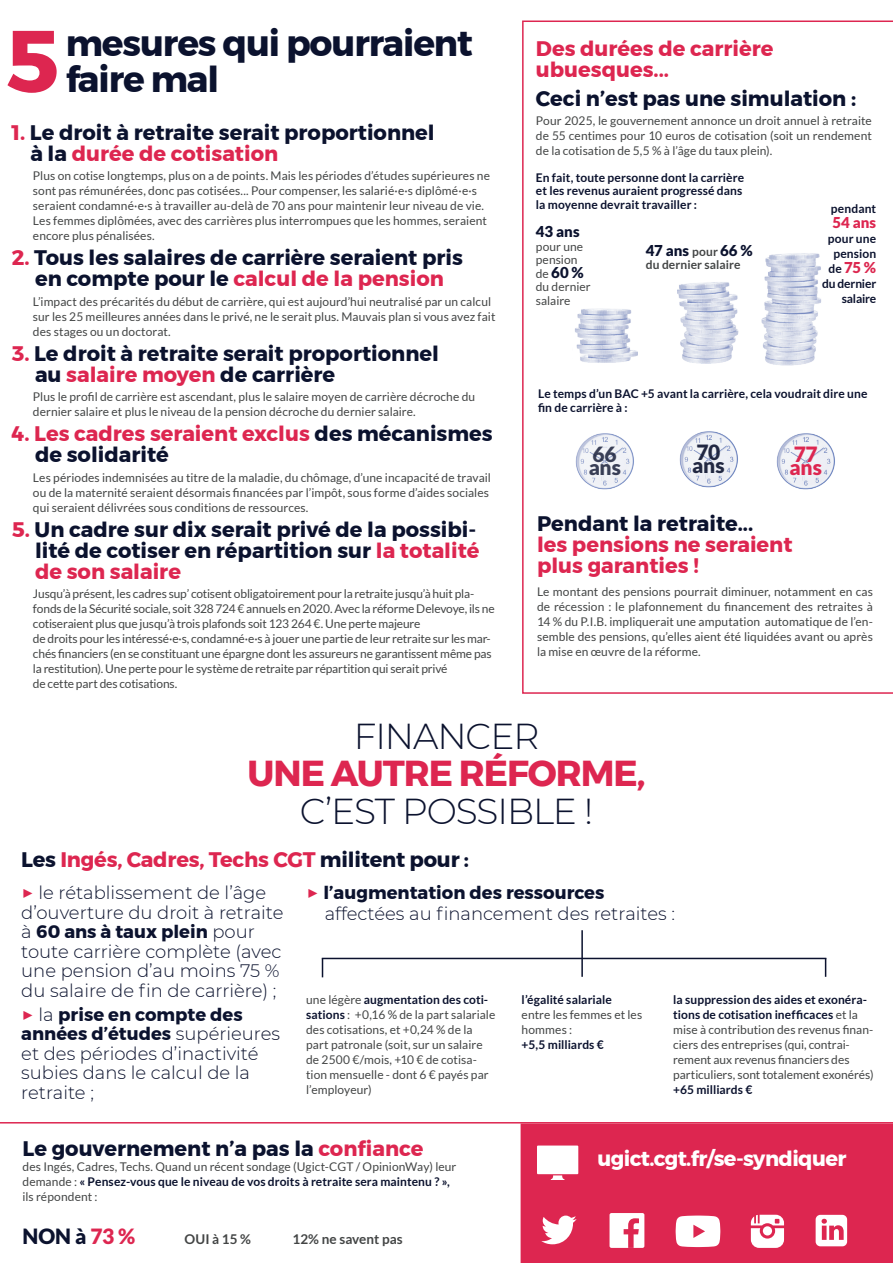
<style>
.page{position:relative;width:893px;height:1263px;background:#fff}
.page>*{position:absolute;margin:0;border:0;box-sizing:border-box;transform-origin:0 0}
.t1{font:700 87.3px "Montserrat";color:#dd2650}
.t2{font:700 36px/36px "Montserrat";letter-spacing:-.03em;color:#0b122e}
.t3{font:300 36px "Montserrat";letter-spacing:-.03em;color:#0b122e}
.t4{font:700 36px "Montserrat";letter-spacing:-.03em;color:#dd2650}
.t5{font:700 21px/21px "Montserrat";color:#0b122e}
.t6{font:700 21px/21px "Montserrat";color:#dd2650}
.t7{font:700 21px "Montserrat";letter-spacing:-.03em;color:#fff}
.t8{font:900 21px "Lato";letter-spacing:-.005em;color:#0b122e}
.t9{font:900 21px "Lato";color:#dd2650}
.t10{font:300 18px/19.5px "Montserrat";color:#0b122e}
.t11{font:900 15px "Lato";letter-spacing:.005em;color:#0b122e}
.t12{font:900 15px "Lato";color:#dd2650}
.t13{font:900 15px "Lato";color:#dc274f}
.t14{font:700 13.5px "Lato";letter-spacing:.005em;color:#434545}
.t15{font:12px/15px "Lato";letter-spacing:.005em;color:#434545}
.t16{font:12px/15px "Lato";letter-spacing:-.015em;color:#434545}
.t17{font:700 12px/13.5px "Lato";letter-spacing:.005em;color:#0b122e}
.t18{font:700 12px/15px "Lato";letter-spacing:-.015em;color:#0b122e;text-align:right}
.t19{font:700 12px "Lato";letter-spacing:.005em;color:#434545}
.s1{color:#dd2650}
.s2{color:#dc274f}
.s3{font-weight:700;font-size:12px;color:#0b122e}
.s4{font-weight:400;font-size:12px;color:#434545}
.s5{font-weight:700;font-size:12px;color:#434545}
.s6{color:#0b122e}
.s7{font-weight:700;font-size:21px;color:#dd2650}
.s8{font-weight:700}
.s9{font-weight:700;color:#0b122e}
</style>
<div class="page">
<svg style="left:0;top:1122px;width:893px;height:141px"></svg>
<svg style="left:522px;top:21px;width:371px;height:673px"></svg>
<div style="left:521px;top:1123px;width:372px;height:140px;background:#dd2650"></div>
<img style="left:760px;top:249px;width:64px;height:123px">
<img style="left:573px;top:296px;width:64px;height:87px">
<img style="left:677px;top:274px;width:63px;height:110px">
<img style="left:676px;top:430px;width:64px;height:60px">
<img style="left:774px;top:431px;width:63px;height:61px">
<img style="left:573px;top:431px;width:63px;height:61px">
<hr style="left:322px;top:958px;width:504px;height:1px;background:#0b122e">
<svg style="left:825px;top:959px;width:1px;height:18px"></svg>
<svg style="left:322px;top:959px;width:1px;height:18px"></svg>
<hr style="left:581px;top:930px;width:2px;height:47px;background:#0b122e">
<svg style="left:541px;top:1215px;width:36px;height:29px"></svg>
<div style="left:609px;top:1213px;width:35px;height:35px;background:#fff;border-radius:2px"></div>
<svg style="left:624px;top:1218px;width:15px;height:30px"></svg>
<div style="left:537px;top:1145px;width:41px;height:29px;background:#fff"></div>
<svg style="left:551px;top:1175px;width:14px;height:5px"></svg>
<svg style="left:751px;top:1215px;width:33px;height:33px"></svg>
<svg style="left:816px;top:1215px;width:31px;height:31px"></svg>
<svg style="left:676px;top:1215px;width:44px;height:32px"></svg>
<h1 class="t1" style="left:5px;top:-9px;width:56px">5</h1>
<h2 class="t2" style="left:66px;top:25px;width:409px">mesures qui pourraient faire mal</h2>
<h3 class="t5" style="left:30px;top:122px;width:406px;text-indent:-19px"><span class="s1">1.</span> Le droit à retraite serait proportionnel à la <span class="s1">durée de cotisation</span></h3>
<p class="t15" style="left:33px;top:168px;width:459px">Plus on cotise longtemps, plus on a de points. Mais les périodes d’études supérieures ne sont pas rémunérées, donc pas cotisées... Pour compenser, les salarié·e·s diplômé·e·s seraient condamné·e·s à travailler au-delà de 70 ans pour maintenir leur niveau de vie.<br>Les femmes diplômées, avec des carrières plus interrompues que les hommes, seraient encore plus pénalisées.</p>
<h3 class="t5" style="left:12px;top:247px;width:453px;text-align:center"><span class="s1">2.</span> Tous les salaires de carrière seraient pris en compte pour le <span class="s1">calcul de la pension</span></h3>
<p class="t15" style="left:33px;top:294px;width:464px">L’impact des précarités du début de carrière, qui est aujourd’hui neutralisé par un calcul sur les 25 meilleures années dans le privé, ne le serait plus. Mauvais plan si vous avez fait des stages ou un doctorat.</p>
<h3 class="t5" style="left:35px;top:343px;width:405px;text-indent:-23px"><span class="s1">3.</span> Le droit à retraite serait proportionnel au <span class="s1">salaire moyen</span> de carrière</h3>
<p class="t15" style="left:33px;top:389px;width:444px">Plus le profil de carrière est ascendant, plus le salaire moyen de carrière décroche du dernier salaire et plus le niveau de la pension décroche du dernier salaire.</p>
<h3 class="t5" style="left:35px;top:423px;width:459px;text-indent:-23px"><span class="s1">4.</span> <span class="s2">Les</span> <span class="s1">cadres seraient exclus</span> des mécanismes de solidarité</h3>
<p class="t15" style="left:33px;top:470px;width:459px">Les périodes indemnisées au titre de la maladie, du chômage, d’une incapacité de travail ou de la maternité seraient désormais financées par l’impôt, sous forme d’aides sociales qui seraient délivrées sous conditions de ressources.</p>
<h3 class="t5" style="left:35px;top:519px;width:446px;text-indent:-23px"><span class="s1">5.</span> Un cadre sur dix serait privé de la possibi&shy;lité de cotiser en répartition sur <span class="s1">la totalité de son salaire</span></h3>
<p class="t16" style="left:33px;top:586px;width:463px">Jusqu’à présent, les cadres sup’ cotisent obligatoirement pour la retraite jusqu’à huit pla&shy;fonds de la Sécurité sociale, soit 328 724 € annuels en 2020. Avec la réforme Delevoye, ils ne cotiseraient plus que jusqu’à trois plafonds soit 123 264 €. Une perte majeure<br>de droits pour les intéressé·e·s, condamné·e·s à jouer une partie de leur retraite sur les mar&shy;chés financiers (en se constituant une épargne dont les assureurs ne garantissent même pas la restitution). Une perte pour le système de retraite par répartition qui serait privé<br>de cette part des cotisations.</p>
<h3 class="t6" style="left:536px;top:38px;width:239px">Des durées de carrière ubuesques...</h3>
<h3 class="t5" style="left:536px;top:88px;width:322px">Ceci n’est pas une simulation :</h3>
<p class="t15" style="left:536px;top:113px;width:337px;text-align:justify">Pour 2025, le gouvernement annonce un droit annuel à retraite de 55 centimes pour 10 euros de cotisation (soit un rendement de la cotisation de 5,5 % à l’âge du taux plein).</p>
<p class="t17" style="left:536px;top:170px;width:210px">En fait, toute personne dont la carrière et les revenus auraient progressé dans la moyenne devrait travailler :</p>
<p class="t17" style="left:831px;top:201px;width:47px">pendant</p>
<p class="t12" style="left:832px;top:213px;width:45px">54 ans</p>
<p class="t17" style="left:828px;top:231px;width:50px;line-height:15px;text-align:center">pour une pension</p>
<p class="t13" style="left:828px;top:258px;width:49px"><span class="s3">de</span> 75 %</p>
<p class="t18" style="left:822px;top:276px;width:56px">du dernier salaire</p>
<p class="t11" style="left:536px;top:223px;width:45px">43 ans</p>
<p class="t15" style="left:536px;top:240px;width:49px;line-height:13.5px">pour une pension</p>
<p class="t11" style="left:536px;top:264px;width:50px"><span class="s4">de</span> 60 %</p>
<p class="t15" style="left:536px;top:280px;width:56px;line-height:13.5px">du dernier salaire</p>
<p class="t11" style="left:646px;top:241px;width:108px">47 ans <span class="s5">pour</span> 66 %</p>
<p class="t19" style="left:646px;top:258px;width:96px">du dernier salaire</p>
<p class="t17" style="left:538px;top:387px;width:331px">Le temps d’un BAC +5 avant la carrière, cela voudrait dire une fin de carrière à :</p>
<h3 class="t8" style="left:696px;top:440px;width:25px">70</h3>
<h3 class="t8" style="left:692px;top:453px;width:34px">ans</h3>
<h3 class="t8" style="left:593px;top:442px;width:26px">66</h3>
<h3 class="t8" style="left:588px;top:455px;width:34px">ans</h3>
<h3 class="t9" style="left:794px;top:442px;width:26px">77</h3>
<h3 class="t9" style="left:789px;top:455px;width:34px">ans</h3>
<h3 class="t5" style="left:537px;top:513px;width:218px">Pendant la retraite...</h3>
<h3 class="t6" style="left:537px;top:534px;width:257px">les pensions ne seraient plus garanties !</h3>
<p class="t15" style="left:537px;top:584px;width:337px;text-align:justify">Le montant des pensions pourrait diminuer, notamment en cas de récession : le plafonnement du financement des retraites à 14 % du P.I.B. impliquerait une amputation automatique de l’en&shy;semble des pensions, qu’elles aient été liquidées avant ou après la mise en œuvre de la réforme.</p>
<h2 class="t3" style="left:354px;top:712px;width:187px">financer</h2>
<h2 class="t4" style="left:248px;top:745px;width:399px">une autre réforme,</h2>
<h2 class="t3" style="left:300px;top:787px;width:295px">c’est possible !</h2>
<h3 class="t6" style="left:21px;top:849px;width:449px"><span class="s6">Les</span> Ingés, Cadres, Techs CGT <span class="s6">militent pour :</span></h3>
<h3 class="t10" style="left:21px;top:882px;width:264px"><span class="s7">▶</span> le rétablissement de l’âge d’ouverture du droit à retraite à <span class="s8">60 ans à taux plein</span> pour toute carrière complète (avec une pension d’au moins 75 % du salaire de fin de carrière) ;</h3>
<h3 class="t10" style="left:21px;top:1004px;width:260px"><span class="s7">▶</span> la <span class="s8">prise en compte des années d’études</span> supérieures et des périodes d’inactivité subies dans le calcul de la retraite ;</h3>
<h3 class="t10" style="left:325px;top:882px;width:352px;line-height:21px;text-indent:-19px"><span class="s7">▶</span> <span class="s8">l’augmentation des ressources </span>affectées au financement des retraites :</h3>
<p class="t15" style="left:306px;top:992px;width:191px">une légère <span class="s9">augmentation des coti&shy;sations</span> : +0,16 % de la part salariale des cotisations, et +0,24 % de la part patronale (soit, sur un salaire de 2500 €/mois, +10 € de cotisa&shy;tion mensuelle - dont 6 € payés par l’employeur)</p>
<p class="t17" style="left:522px;top:993px;width:92px">l’égalité salariale</p>
<p class="t15" style="left:522px;top:1007px;width:122px">entre les femmes et les hommes :</p>
<p class="t17" style="left:522px;top:1038px;width:84px">+5,5 milliards €</p>
<p class="t15" style="left:673px;top:992px;width:202px"><span class="s9">la suppression des aides et exonéra&shy;tions de cotisation inefficaces</span> et la mise à contribution des revenus finan&shy;ciers des entreprises (qui, contrai&shy;rement aux revenus financiers des particuliers, sont totalement exonérés)</p>
<p class="t17" style="left:673px;top:1083px;width:81px">+65 milliards €</p>
<h3 class="t5" style="left:23px;top:1138px;width:402px">Le gouvernement n’a pas la <span class="s1">confiance</span></h3>
<p class="t15" style="left:23px;top:1159px;width:435px">des Ingés, Cadres, Techs. Quand un récent sondage (Ugict-CGT / OpinionWay) leur demande : <span class="s9">« Pensez-vous que le niveau de vos droits à retraite sera maintenu ? », </span>ils répondent :</p>
<h3 class="t8" style="left:23px;top:1224px;width:114px">NON à <span class="s1">73 %</span></h3>
<p class="t14" style="left:185px;top:1231px;width:68px">OUI à 15 %</p>
<p class="t14" style="left:293px;top:1231px;width:112px">12% ne savent pas</p>
<h3 class="t7" style="left:597px;top:1141px;width:250px">ugict.cgt.fr/se-syndiquer</h3>
</div>
